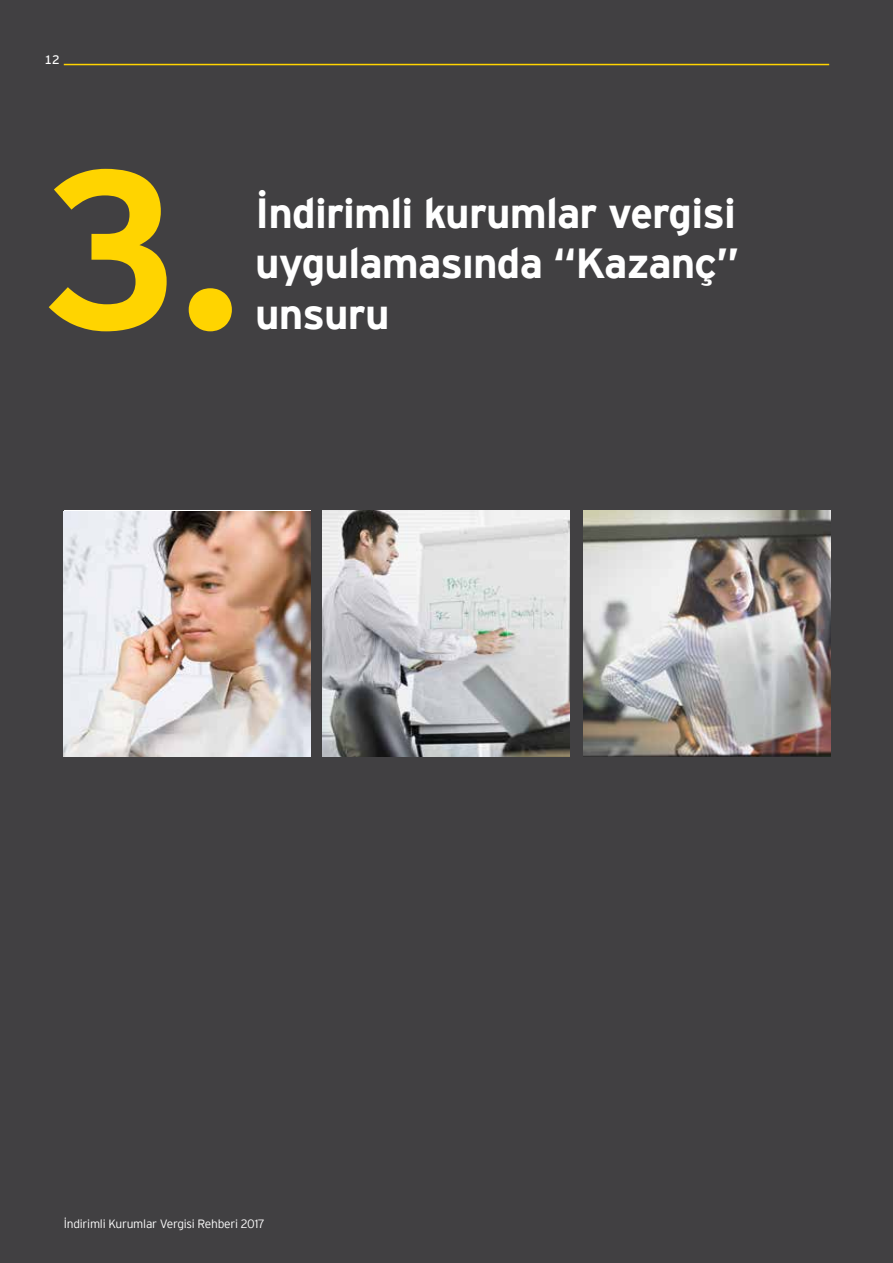
<style>
.page{position:relative;width:893px;height:1263px;background:#414042}
.page>*{position:absolute;margin:0;border:0;box-sizing:border-box;transform-origin:0 0}
.t1{font:700 225px "EY Interstate";color:#ffd400}
.t2{font:700 42px/50.4px "EY Interstate";letter-spacing:-.02em;color:#fff}
.t3{font:12.3px "EY Interstate";color:#fff}
.t4{font:300 12px "EY Interstate";letter-spacing:-.02em;color:#fff}
</style>
<div class="page">
<img style="left:64px;top:511px;width:246px;height:246px">
<img style="left:323px;top:510px;width:246px;height:247px">
<img style="left:584px;top:510px;width:246px;height:247px">
<hr style="left:64px;top:64px;width:765px;height:1px;background:#ffd400">
<p class="t3" style="left:45px;top:51px;width:17px">12</p>
<h1 class="t1" style="left:40px;top:87px;width:206px">3.</h1>
<p class="t2" style="left:255px;top:185px;width:485px">İndirimli kurumlar vergisi uygulamasında “Kazanç”</p>
<p class="t2" style="left:255px;top:286px;width:136px">unsuru</p>
<p class="t4" style="left:64px;top:1215px;width:203px">İndirimli Kurumlar Vergisi Rehberi 2017</p>
</div>
